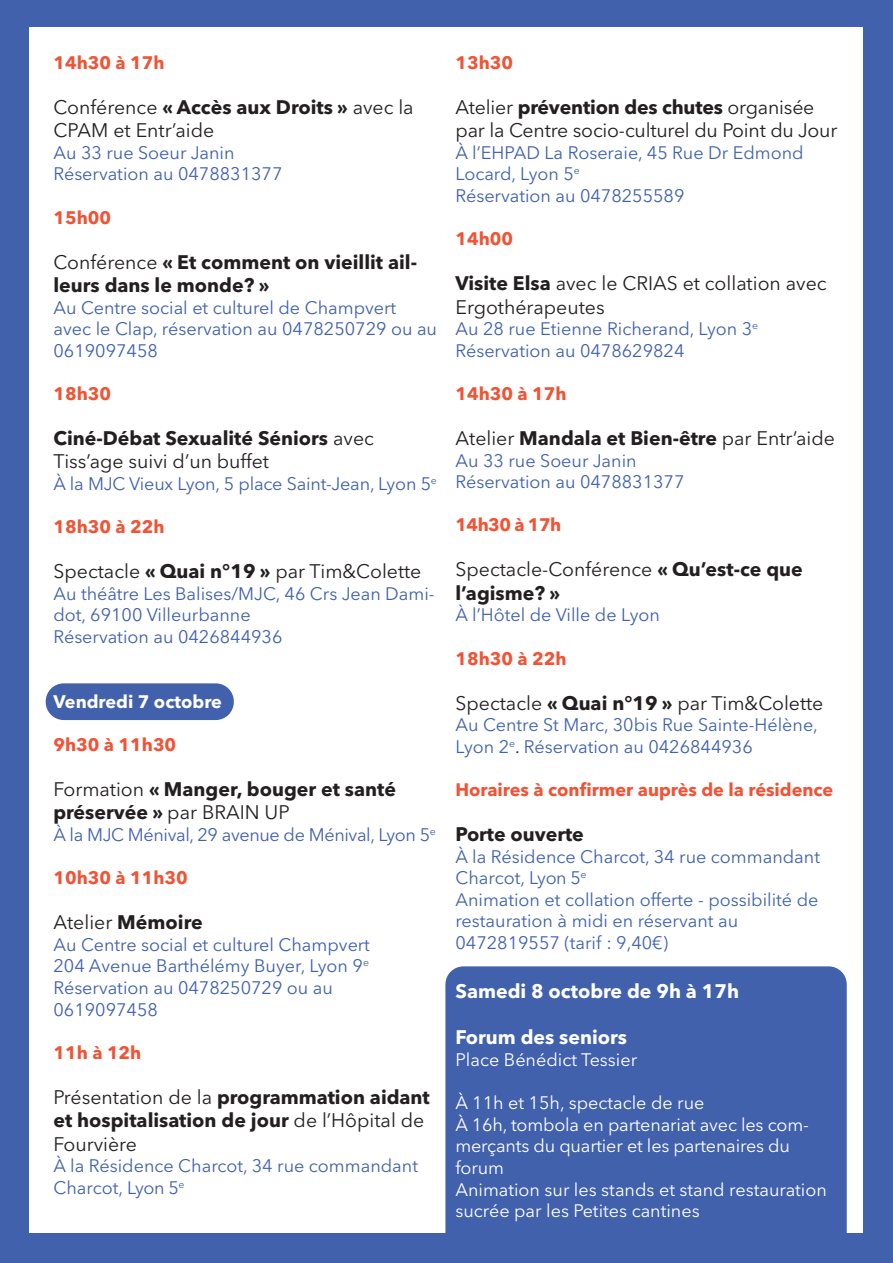
<style>
.page{position:relative;width:893px;height:1263px;background:#4161ad}
.page>*{position:absolute;margin:0;border:0;box-sizing:border-box;transform-origin:0 0}
.t1{font:19.5px/23.4px "Avenir Next LT Pro";color:#231f20}
.t2{font:700 19.5px/23.4px "Avenir Next LT Pro";color:#231f20}
.t3{font:700 19.5px "Avenir Next LT Pro";color:#fff}
.t4{font:18px/21.6px "Avenir Next LT Pro";color:#4161ad}
.t5{font:18px/21.6px "Avenir Next LT Pro";color:#fff}
.t6{font:18px/21.6px "Avenir Next LT Pro";color:#4262ad}
.t7{font:700 18px "Avenir Next LT Pro";color:#f05335}
.t8{font:18px/21.6px "Avenir Next LT Pro";color:#4063ae}
.t9{font:18px/21.6px "Avenir Next LT Pro";color:#3f64af}
.t10{font:18px/21.6px "Avenir Next LT Pro";color:#3f63af}
.t11{font:18px "Avenir Next LT Pro";letter-spacing:-.02em;color:#4161ad}
.t12{font:700 18px "Avenir Next LT Pro";color:#fff}
.t13{font:700 18px "Avenir Next LT Pro";letter-spacing:-.03em;color:#f05335}
.s1{font-weight:700}
.s2{font-weight:400}
.s3{color:#4161ad}
.s4{color:#231f20}
</style>
<div class="page">
<div style="left:30px;top:28px;width:833px;height:1205px;background:#fff"></div>
<div style="left:46px;top:683px;width:188px;height:37px;background:#4161ad;border-radius:18px"></div>
<div style="left:445px;top:966px;width:402px;height:291px;background:#4161ad;border-radius:18px"></div>
<p class="t7" style="left:53px;top:51px;width:113px">14h30 à 17h</p>
<p class="t1" style="left:53px;top:95px;width:362px">Conférence <span class="s1">« Accès aux Droits »</span> avec la<br>CPAM et Entr’aide</p>
<p class="t6" style="left:53px;top:142px;width:183px">Au 33 rue Soeur Janin</p>
<p class="t4" style="left:53px;top:163px;width:230px">Réservation au 0478831377</p>
<p class="t7" style="left:53px;top:206px;width:59px">15h00</p>
<p class="t2" style="left:53px;top:250px;width:365px"><span class="s2">Conférence</span> « Et comment on vieillit ail&shy;leurs dans le monde? »</p>
<p class="t4" style="left:53px;top:296px;width:385px">Au Centre social et culturel de Champvert avec le Clap, réservation au 0478250729 ou au<br>0619097458</p>
<p class="t7" style="left:53px;top:383px;width:59px">18h30</p>
<p class="t1" style="left:53px;top:426px;width:322px"><span class="s1">Ciné-Débat Sexualité Séniors</span> avec<br>Tiss’age suivi d’un buffet</p>
<p class="t4" style="left:53px;top:473px;width:385px">À la MJC Vieux Lyon, 5 place Saint-Jean, Lyon 5<sup>e</sup></p>
<p class="t7" style="left:53px;top:516px;width:113px">18h30 à 22h</p>
<p class="t1" style="left:53px;top:559px;width:369px">Spectacle <span class="s1">« Quai n°19 »</span> par Tim&amp;Colette</p>
<p class="t4" style="left:53px;top:583px;width:383px">Au théâtre Les Balises/MJC, 46 Crs Jean Dami&shy;dot, 69100 Villeurbanne</p>
<p class="t4" style="left:53px;top:626px;width:230px">Réservation au 0426844936</p>
<p class="t12" style="left:53px;top:690px;width:170px">Vendredi 7 octobre</p>
<p class="t7" style="left:53px;top:734px;width:124px">9h30 à 11h30</p>
<p class="t2" style="left:53px;top:777px;width:344px"><span class="s2">Formation</span> « Manger, bouger et santé</p>
<p class="t2" style="left:53px;top:801px;width:238px">préservée » <span class="s2">par BRAIN UP</span></p>
<p class="t11" style="left:53px;top:824px;width:384px">À la MJC Ménival, 29 avenue de Ménival, Lyon 5<sup>e</sup></p>
<p class="t7" style="left:53px;top:867px;width:136px">10h30 à 11h30</p>
<p class="t1" style="left:53px;top:910px;width:151px">Atelier <span class="s1">Mémoire</span></p>
<p class="t4" style="left:53px;top:934px;width:318px">Au Centre social et culturel Champvert</p>
<p class="t4" style="left:53px;top:955px;width:317px">204 Avenue Barthélémy Buyer, Lyon 9<sup>e</sup></p>
<p class="t4" style="left:53px;top:977px;width:281px">Réservation au 0478250729 ou au<br>0619097458</p>
<p class="t7" style="left:53px;top:1041px;width:89px">11h à 12h</p>
<p class="t2" style="left:53px;top:1085px;width:378px"><span class="s2">Présentation de la</span> programmation aidant et hospitalisation de jour <span class="s2">de l’Hôpital de<br>Fourvière</span></p>
<p class="t6" style="left:53px;top:1155px;width:366px"><span class="s3">À</span> la Résidence Charcot, 34 rue commandant<br>Charcot, Lyon 5<sup>e</sup></p>
<p class="t7" style="left:455px;top:51px;width:59px">13h30</p>
<p class="t1" style="left:455px;top:95px;width:383px">Atelier <span class="s1">prévention des chutes</span> organisée par la Centre socio-culturel du Point du Jour</p>
<p class="t10" style="left:455px;top:142px;width:350px"><span class="s3">À l’EHPAD</span> La Roseraie, 45 Rue Dr Edmond<br>Locard, Lyon 5<sup>e</sup></p>
<p class="t4" style="left:455px;top:185px;width:230px">Réservation au 0478255589</p>
<p class="t7" style="left:455px;top:228px;width:59px">14h00</p>
<p class="t1" style="left:455px;top:271px;width:373px"><span class="s1">Visite Elsa</span> avec le CRIAS et collation avec</p>
<p class="t1" style="left:455px;top:295px;width:151px">Ergothérapeutes</p>
<p class="t6" style="left:455px;top:318px;width:304px">Au 28 rue Etienne Richerand, Lyon 3<sup>e</sup></p>
<p class="t4" style="left:455px;top:340px;width:230px">Réservation au 0478629824</p>
<p class="t7" style="left:455px;top:383px;width:113px">14h30 à 17h</p>
<p class="t1" style="left:455px;top:426px;width:381px">Atelier <span class="s1">Mandala et Bien-être</span> par Entr’aide</p>
<p class="t6" style="left:455px;top:449px;width:183px">Au 33 rue Soeur Janin</p>
<p class="t4" style="left:455px;top:471px;width:230px">Réservation au 0478831377</p>
<p class="t13" style="left:455px;top:514px;width:107px">14h30 à 17h</p>
<p class="t2" style="left:455px;top:558px;width:349px"><span class="s2">Spectacle-Conférence</span> « Qu’est-ce que l’agisme? »</p>
<p class="t4" style="left:455px;top:604px;width:206px">À l’Hôtel de Ville de Lyon</p>
<p class="t7" style="left:455px;top:647px;width:113px">18h30 à 22h</p>
<p class="t1" style="left:455px;top:691px;width:369px">Spectacle <span class="s1">« Quai n°19 »</span> par Tim&amp;Colette</p>
<p class="t9" style="left:455px;top:714px;width:364px">Au Centre St Marc, 30bis Rue Sainte-Hélène,<br>Lyon 2<sup>e</sup><span class="s4">.</span> <span class="s3">Réservation au 0426844936</span></p>
<p class="t7" style="left:455px;top:779px;width:379px">Horaires à confirmer auprès de la résidence</p>
<p class="t2" style="left:455px;top:822px;width:130px">Porte ouverte</p>
<p class="t6" style="left:455px;top:845px;width:366px"><span class="s3">À</span> la Résidence Charcot, 34 rue commandant<br>Charcot, Lyon 5<sup>e</sup></p>
<p class="t8" style="left:455px;top:889px;width:365px">Animation et collation offerte - possibilité de</p>
<p class="t8" style="left:455px;top:910px;width:284px">restauration à midi en réservant au<br>0472819557 (tarif : 9,40€)</p>
<p class="t3" style="left:455px;top:979px;width:285px">Samedi 8 octobre de 9h à 17h</p>
<p class="t3" style="left:455px;top:1025px;width:173px">Forum des seniors</p>
<p class="t5" style="left:455px;top:1049px;width:183px">Place Bénédict Tessier</p>
<p class="t5" style="left:455px;top:1092px;width:251px">À 11h et 15h, spectacle de rue</p>
<p class="t5" style="left:455px;top:1114px;width:355px">À 16h, tombola en partenariat avec les com&shy;merçants du quartier et les partenaires du forum</p>
<p class="t5" style="left:455px;top:1178px;width:373px">Animation sur les stands et stand restauration sucrée par les Petites cantines</p>
</div>
